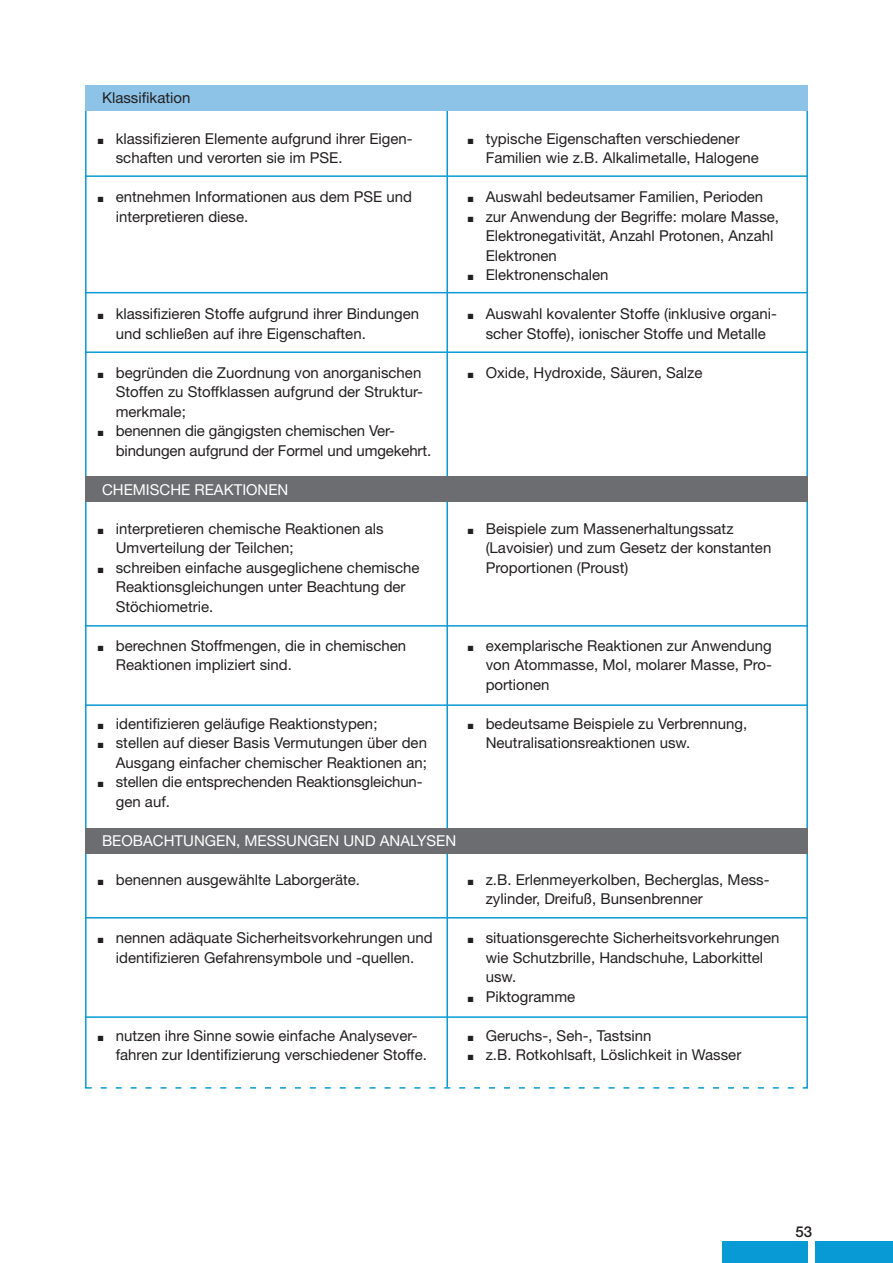
<style>
.page{position:relative;width:893px;height:1263px;background:#fff}
.page>*{position:absolute;margin:0;border:0;box-sizing:border-box;transform-origin:0 0}
.t1{font:15px/19.5px "Helvetica Neue";color:#231f20}
.t2{font:15px "Helvetica Neue";color:#fff}
.t3{font:500 15px "Helvetica Neue";color:#231f20}
</style>
<div class="page">
<div style="left:816px;top:1242px;width:77px;height:21px;background:#089ad5"></div>
<div style="left:723px;top:1242px;width:85px;height:21px;background:#089ad5"></div>
<svg style="left:100px;top:1087px;width:703px;height:2px"></svg>
<hr style="left:446px;top:86px;width:2px;height:1001px;background:#089ad5">
<div style="left:85px;top:476px;width:723px;height:26px;background:#6c6d70"></div>
<div style="left:85px;top:828px;width:723px;height:26px;background:#6c6d70"></div>
<div style="left:85px;top:85px;width:723px;height:26px;background:#8cc3e7"></div>
<hr style="left:85px;top:175px;width:723px;height:2px;background:#089ad5">
<hr style="left:85px;top:292px;width:723px;height:1px;background:#089ad5">
<hr style="left:85px;top:351px;width:723px;height:2px;background:#089ad5">
<hr style="left:85px;top:625px;width:723px;height:2px;background:#089ad5">
<hr style="left:85px;top:704px;width:723px;height:2px;background:#089ad5">
<hr style="left:85px;top:917px;width:723px;height:1px;background:#089ad5">
<hr style="left:85px;top:1016px;width:723px;height:2px;background:#089ad5">
<p class="t1" style="left:102px;top:88px;width:90px">Klassifikation</p>
<p class="t1" style="left:116px;top:128px;width:298px;text-indent:-18px">■ klassifizieren Elemente aufgrund ihrer Eigen&shy;schaften und verorten sie im PSE.</p>
<p class="t1" style="left:116px;top:187px;width:298px;text-indent:-18px">■ entnehmen Informationen aus dem PSE und interpretieren diese.</p>
<p class="t1" style="left:116px;top:304px;width:305px;text-indent:-18px">■ klassifizieren Stoffe aufgrund ihrer Bindungen und schließen auf ihre Eigenschaften.</p>
<p class="t1" style="left:116px;top:362px;width:309px;text-align:justify;text-indent:-18px">■ begründen die Zuordnung von anorganischen Stoffen zu Stoffklassen aufgrund der Struktur&shy;merkmale;</p>
<p class="t1" style="left:116px;top:421px;width:317px;text-indent:-18px">■ benennen die gängigsten chemischen Ver&shy;bindungen aufgrund der Formel und umgekehrt.</p>
<p class="t2" style="left:102px;top:480px;width:188px">CHEMISCHE REAKTIONEN</p>
<p class="t1" style="left:116px;top:518px;width:269px;text-indent:-18px">■ interpretieren chemische Reaktionen als<br>Umverteilung der Teilchen;</p>
<p class="t1" style="left:116px;top:557px;width:305px;text-indent:-18px">■ schreiben einfache ausgeglichene chemische<br>Reaktionsgleichungen unter Beachtung der<br>Stöchiometrie.</p>
<p class="t1" style="left:116px;top:635px;width:292px;text-indent:-18px">■ berechnen Stoffmengen, die in chemischen<br>Reaktionen impliziert sind.</p>
<p class="t1" style="left:98px;top:713px;width:281px">■ identifizieren geläufige Reaktionstypen;</p>
<p class="t1" style="left:98px;top:733px;width:331px;text-align:right">■ stellen auf dieser Basis Vermutungen über den<br>Ausgang einfacher chemischer Reaktionen an;</p>
<p class="t1" style="left:116px;top:772px;width:308px;text-indent:-18px">■ stellen die entsprechenden Reaktionsgleichun&shy;gen auf.</p>
<p class="t2" style="left:102px;top:832px;width:356px">BEOBACHTUNGEN, MESSUNGEN UND ANALYSEN</p>
<p class="t1" style="left:98px;top:869px;width:264px">■ benennen ausgewählte Laborgeräte.</p>
<p class="t1" style="left:98px;top:928px;width:336px;text-align:center">■ nennen adäquate Sicherheitsvorkehrungen und identifizieren Gefahrensymbole und -quellen.</p>
<p class="t1" style="left:116px;top:1025px;width:313px;text-indent:-18px">■ nutzen ihre Sinne sowie einfache Analysever&shy;fahren zur Identifizierung verschiedener Stoffe.</p>
<p class="t1" style="left:486px;top:128px;width:275px;text-indent:-18px">■ typische Eigenschaften verschiedener<br>Familien wie z.B. Alkalimetalle, Halogene</p>
<p class="t1" style="left:468px;top:187px;width:297px">■ Auswahl bedeutsamer Familien, Perioden</p>
<p class="t1" style="left:486px;top:206px;width:295px;text-indent:-18px">■ zur Anwendung der Begriffe: molare Masse,<br>Elektronegativität, Anzahl Protonen, Anzahl<br>Elektronen</p>
<p class="t1" style="left:468px;top:265px;width:142px">■ Elektronenschalen</p>
<p class="t1" style="left:468px;top:304px;width:311px;text-align:center">■ Auswahl kovalenter Stoffe (inklusive organi&shy;scher Stoffe), ionischer Stoffe und Metalle</p>
<p class="t1" style="left:468px;top:362px;width:236px">■ Oxide, Hydroxide, Säuren, Salze</p>
<p class="t1" style="left:486px;top:518px;width:287px;text-indent:-18px">■ Beispiele zum Massenerhaltungssatz (Lavoisier) und zum Gesetz der konstanten<br>Proportionen (Proust)</p>
<p class="t1" style="left:486px;top:635px;width:288px;text-align:justify;text-indent:-18px">■ exemplarische Reaktionen zur Anwendung von Atommasse, Mol, molarer Masse, Pro&shy;portionen</p>
<p class="t1" style="left:486px;top:713px;width:263px;text-indent:-18px">■ bedeutsame Beispiele zu Verbrennung,<br>Neutralisationsreaktionen usw.</p>
<p class="t1" style="left:486px;top:869px;width:285px;text-indent:-18px">■ z.B. Erlenmeyerkolben, Becherglas, Mess&shy;zylinder, Dreifuß, Bunsenbrenner</p>
<p class="t1" style="left:486px;top:928px;width:295px;text-indent:-18px">■ situationsgerechte Sicherheitsvorkehrungen wie Schutzbrille, Handschuhe, Laborkittel usw.</p>
<p class="t1" style="left:468px;top:986px;width:109px">■ Piktogramme</p>
<p class="t1" style="left:468px;top:1025px;width:185px">■ Geruchs-, Seh-, Tastsinn</p>
<p class="t1" style="left:468px;top:1045px;width:275px">■ z.B. Rotkohlsaft, Löslichkeit in Wasser</p>
<p class="t3" style="left:796px;top:1222px;width:18px">53</p>
</div>
